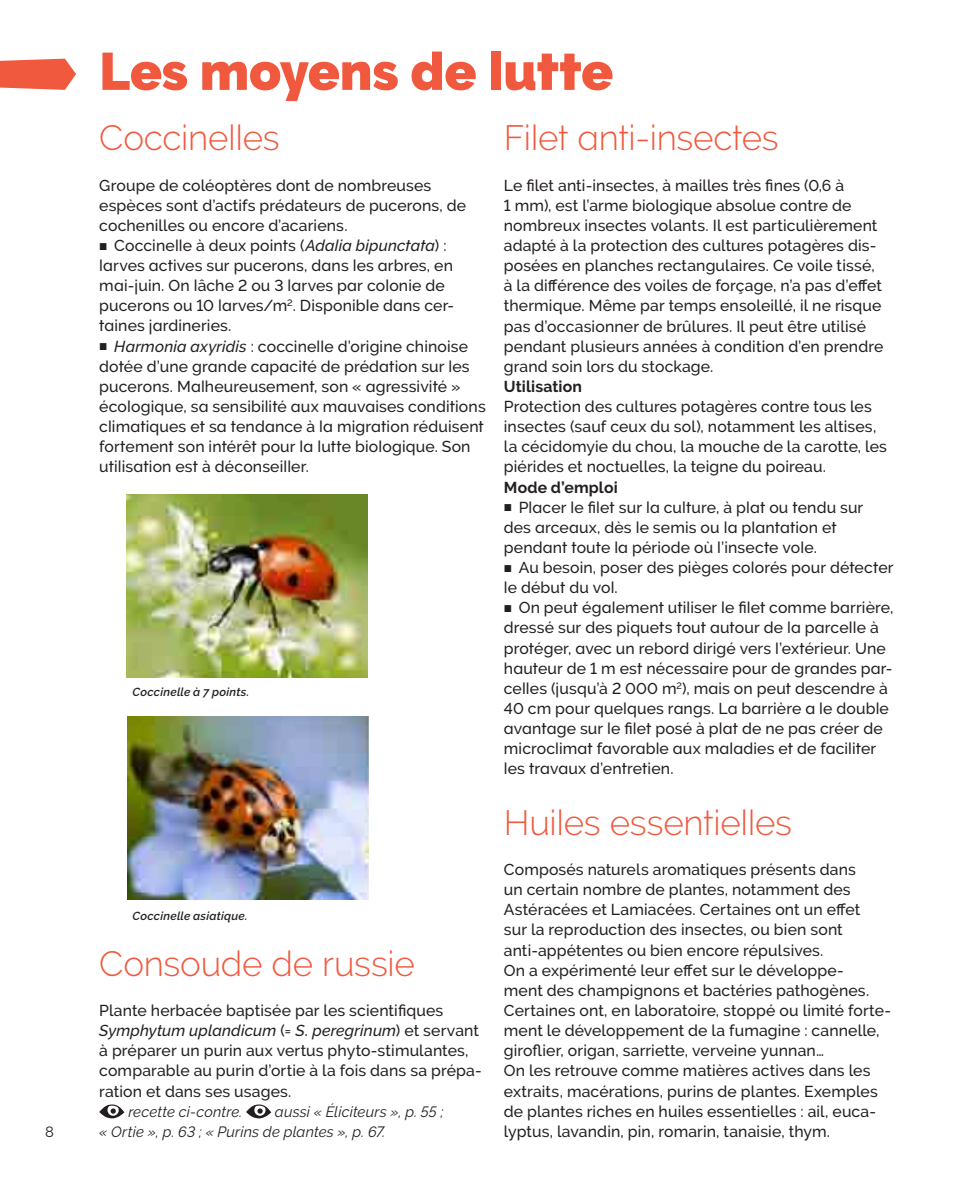
<style>
.page{position:relative;width:968px;height:1191px;background:#fff}
.page>*{position:absolute;margin:0;border:0;box-sizing:border-box;transform-origin:0 0}
.t1{font:900 52.5px "Raleway";color:#f0593e}
.t2{font:300 35px "Raleway";letter-spacing:-.01em;color:#f0593e}
.t3{font:500 15.75px/20.1px "Raleway";letter-spacing:.01em;color:#231f20}
.t4{font:700 15.75px "Raleway";letter-spacing:.01em;color:#231f20}
.t5{font:italic 14.88px/20.1px "Raleway";letter-spacing:.01em;color:#231f20}
.t6{font:14.88px "Raleway";color:#231f20}
.t7{font:italic 600 11.72px "Raleway";letter-spacing:.02em;color:#231f20}
.s1{font-style:italic}
</style>
<div class="page">
<svg style="left:99px;top:1104px;width:26px;height:14px"></svg>
<svg style="left:246px;top:1104px;width:26px;height:14px"></svg>
<img style="left:127px;top:494px;width:240px;height:183px">
<img style="left:127px;top:716px;width:241px;height:183px">
<svg style="left:0;top:59px;width:76px;height:31px;background:#f16e56"></svg>
<p class="t6" style="left:45px;top:1122px;width:10px">8</p>
<h1 class="t1" style="left:99px;top:41px;width:515px">Les moyens de lutte</h1>
<h2 class="t2" style="left:99px;top:117px;width:182px">Coccinelles</h2>
<p class="t3" style="left:99px;top:175px;width:368px">Groupe de coléoptères dont de nombreuses espèces sont d’actifs prédateurs de pucerons, de cochenilles ou encore d’acariens.</p>
<p class="t3" style="left:99px;top:235px;width:356px;text-indent:15px">Coccinelle à deux points (<span class="s1">Adalia bipunctata</span>) : larves actives sur pucerons, dans les arbres, en mai-juin. On lâche 2 ou 3 larves par colonie de pucerons ou 10 larves/m<sup>2</sup>. Disponible dans cer&shy;taines jardineries.</p>
<p class="t3" style="left:99px;top:336px;width:388px;text-indent:15px"><span class="s1">Harmonia axyridis</span> : coccinelle d’origine chinoise dotée d’une grande capacité de prédation sur les pucerons. Malheureusement, son « agressivité » écologique, sa sensibilité aux mauvaises conditions climatiques et sa tendance à la migration réduisent fortement son intérêt pour la lutte biologique. Son utilisation est à déconseiller.</p>
<h2 class="t2" style="left:504px;top:117px;width:276px">Filet anti-insectes</h2>
<p class="t3" style="left:504px;top:175px;width:381px">Le filet anti-insectes, à mailles très fines (0,6 à<br>1 mm), est l’arme biologique absolue contre de nombreux insectes volants. Il est particulièrement adapté à la protection des cultures potagères dis&shy;posées en planches rectangulaires. Ce voile tissé, à la différence des voiles de forçage, n’a pas d’effet thermique. Même par temps ensoleillé, il ne risque pas d’occasionner de brûlures. Il peut être utilisé pendant plusieurs années à condition d’en prendre grand soin lors du stockage.</p>
<p class="t4" style="left:504px;top:377px;width:80px">Utilisation</p>
<p class="t3" style="left:504px;top:396px;width:384px">Protection des cultures potagères contre tous les insectes (sauf ceux du sol), notamment les altises, la cécidomyie du chou, la mouche de la carotte, les piérides et noctuelles, la teigne du poireau.</p>
<p class="t4" style="left:504px;top:478px;width:115px">Mode d’emploi</p>
<p class="t3" style="left:504px;top:497px;width:361px;text-indent:15px">Placer le filet sur la culture, à plat ou tendu sur des arceaux, dès le semis ou la plantation et pendant toute la période où l’insecte vole.</p>
<p class="t3" style="left:504px;top:557px;width:391px;text-indent:15px">Au besoin, poser des pièges colorés pour détecter le début du vol.</p>
<p class="t3" style="left:504px;top:597px;width:391px;text-indent:15px">On peut également utiliser le filet comme barrière, dressé sur des piquets tout autour de la parcelle à protéger, avec un rebord dirigé vers l’extérieur. Une hauteur de 1 m est nécessaire pour de grandes par&shy;celles (jusqu’à 2 000 m<sup>2</sup>), mais on peut descendre à 40 cm pour quelques rangs. La barrière a le double avantage sur le filet posé à plat de ne pas créer de microclimat favorable aux maladies et de faciliter les travaux d’entretien.</p>
<h2 class="t2" style="left:504px;top:802px;width:290px">Huiles essentielles</h2>
<p class="t3" style="left:504px;top:859px;width:388px">Composés naturels aromatiques présents dans<br>un certain nombre de plantes, notamment des Astéracées et Lamiacées. Certaines ont un effet<br>sur la reproduction des insectes, ou bien sont anti-appétentes ou bien encore répulsives.<br>On a expérimenté leur effet sur le développe-<br>ment des champignons et bactéries pathogènes.<br>Certaines ont, en laboratoire, stoppé ou limité forte&shy;ment le développement de la fumagine : cannelle, giroflier, origan, sarriette, verveine yunnan…<br>On les retrouve comme matières actives dans les extraits, macérations, purins de plantes. Exemples de plantes riches en huiles essentielles : ail, euca&shy;lyptus, lavandin, pin, romarin, tanaisie, thym.</p>
<p class="t7" style="left:133px;top:685px;width:118px">Coccinelle à 7 points.</p>
<p class="t7" style="left:133px;top:908px;width:116px">Coccinelle asiatique.</p>
<h2 class="t2" style="left:99px;top:943px;width:317px">Consoude de russie</h2>
<p class="t3" style="left:99px;top:1000px;width:384px">Plante herbacée baptisée par les scientifiques <span class="s1">Symphytum uplandicum</span> (= <span class="s1">S. peregrinum</span>) et servant à préparer un purin aux vertus phyto-stimulantes, comparable au purin d’ortie à la fois dans sa prépa&shy;ration et dans ses usages.</p>
<p class="t5" style="left:128px;top:1101px;width:116px">recette ci-contre.</p>
<p class="t5" style="left:99px;top:1101px;width:345px;text-indent:176px">aussi « Éliciteurs », p. 55 ; « Ortie », p. 63 ; « Purins de plantes », p. 67.</p>
</div>
